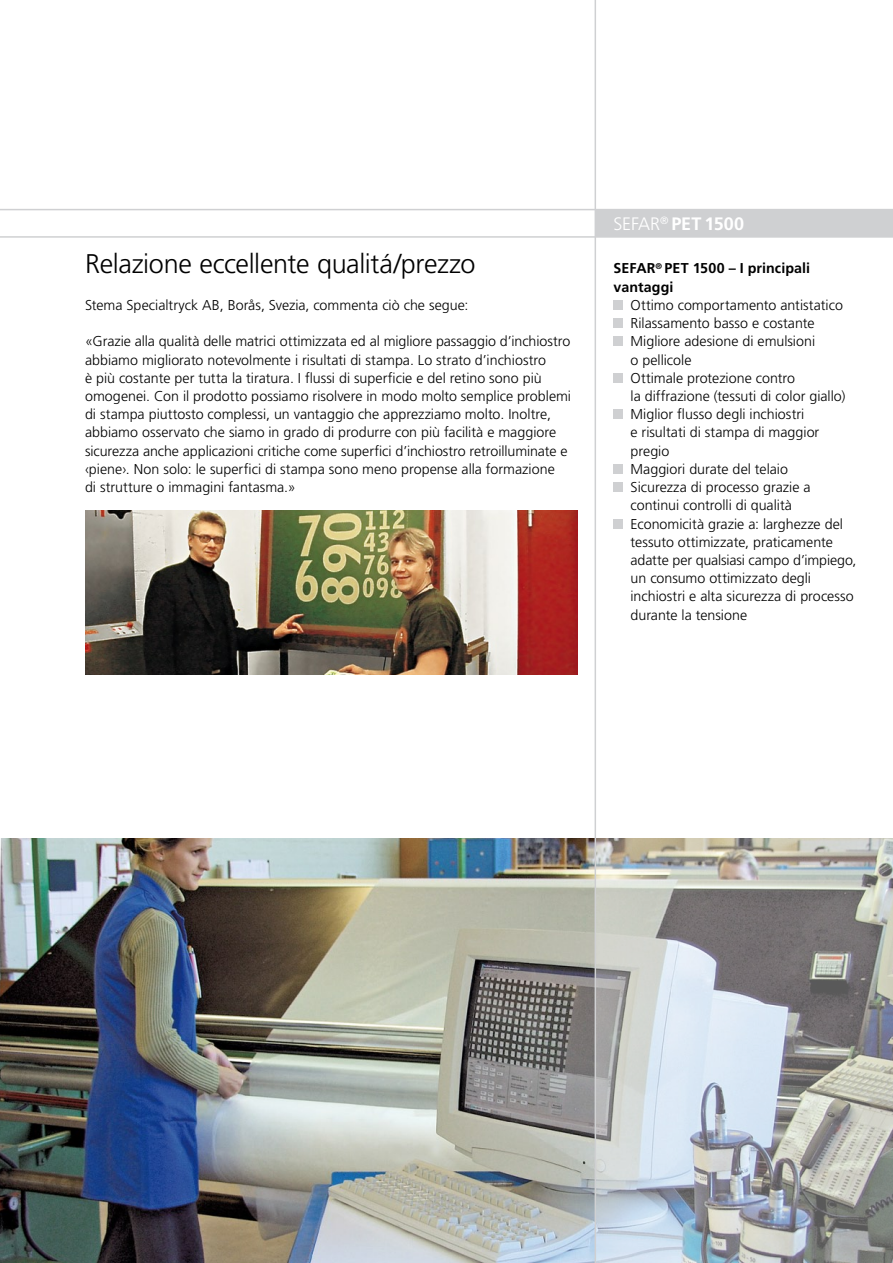
<style>
.page{position:relative;width:893px;height:1263px;background:#fff}
.page>*{position:absolute;margin:0;border:0;box-sizing:border-box;transform-origin:0 0}
.haupt-_und_zwischent{font:300 27px "Frutiger LT Std";letter-spacing:-.015em;color:#000}
.t1{font:700 18px "Frutiger LT Std";letter-spacing:.005em;color:#fff}
.lauftext{font:300 14.25px/18.1px "Frutiger LT Std";color:#000}
.aufzählung_light{font:300 14.25px/18.1px "Frutiger LT Std";color:#000}
.lauftext-2{font:700 14.25px/18.1px "Frutiger LT Std";letter-spacing:.005em;color:#000}
.s1{font-weight:300}
</style>
<div class="page">
<img style="left:0;top:838px;width:595px;height:425px">
<img style="left:596px;top:838px;width:297px;height:425px">
<div style="left:595px;top:210px;width:298px;height:27px;background:#cfd0d2"></div>
<hr style="left:595px;top:0;width:1px;height:1263px;background:#cfd0d2">
<img style="left:85px;top:510px;width:492px;height:164px">
<hr style="left:0;top:209px;width:893px;height:1px;background:#cfd0d2">
<hr style="left:0;top:236px;width:893px;height:2px;background:#cfd0d2">
<div style="left:614px;top:300px;width:9px;height:10px;background:#cfd0d2"></div>
<div style="left:614px;top:318px;width:9px;height:10px;background:#cfd0d2"></div>
<div style="left:614px;top:336px;width:9px;height:10px;background:#cfd0d2"></div>
<div style="left:614px;top:373px;width:9px;height:10px;background:#cfd0d2"></div>
<div style="left:614px;top:409px;width:9px;height:10px;background:#cfd0d2"></div>
<div style="left:614px;top:464px;width:9px;height:10px;background:#cfd0d2"></div>
<div style="left:614px;top:482px;width:9px;height:10px;background:#cfd0d2"></div>
<div style="left:614px;top:519px;width:9px;height:9px;background:#cfd0d2"></div>
<p class="haupt-_und_zwischent" style="left:85px;top:249px;width:392px">Relazione eccellente qualitá/prezzo</p>
<p class="lauftext" style="left:85px;top:296px;width:385px">Stema Specialtryck AB, Borås, Svezia, commenta ciò che segue:</p>
<p class="lauftext" style="left:85px;top:332px;width:488px">«Grazie alla qualità delle matrici ottimizzata ed al migliore passaggio d’inchiostro abbiamo migliorato notevolmente i risultati di stampa. Lo strato d’inchiostro<br>è più costante per tutta la tiratura. I flussi di superficie e del retino sono più omogenei. Con il prodotto possiamo risolvere in modo molto semplice problemi di stampa piuttosto complessi, un vantaggio che apprezziamo molto. Inoltre, abbiamo osservato che siamo in grado di produrre con più facilità e maggiore sicurezza anche applicazioni critiche come superfici d’inchiostro retroilluminate e ‹piene›. Non solo: le superfici di stampa sono meno propense alla formazione<br>di strutture o immagini fantasma.»</p>
<p class="t1" style="left:613px;top:213px;width:132px"><span class="s1">SEFAR</span><sup>®</sup> PET 1500</p>
<p class="lauftext-2" style="left:613px;top:259px;width:198px">SEFAR<sup>®</sup> PET 1500 – I principali vantaggi</p>
<p class="aufzählung_light" style="left:631px;top:296px;width:214px">Ottimo comportamento antistatico</p>
<p class="aufzählung_light" style="left:631px;top:314px;width:186px">Rilassamento basso e costante</p>
<p class="aufzählung_light" style="left:631px;top:332px;width:186px">Migliore adesione di emulsioni o pellicole</p>
<p class="aufzählung_light" style="left:631px;top:369px;width:216px">Ottimale protezione contro<br>la diffrazione (tessuti di color giallo)</p>
<p class="aufzählung_light" style="left:631px;top:405px;width:190px">Miglior flusso degli inchiostri<br>e risultati di stampa di maggior pregio</p>
<p class="aufzählung_light" style="left:631px;top:460px;width:159px">Maggiori durate del telaio</p>
<p class="aufzählung_light" style="left:631px;top:478px;width:181px">Sicurezza di processo grazie a continui controlli di qualità</p>
<p class="aufzählung_light" style="left:631px;top:515px;width:227px">Economicità grazie a: larghezze del tessuto ottimizzate, praticamente adatte per qualsiasi campo d’impiego, un consumo ottimizzato degli inchiostri e alta sicurezza di processo durante la tensione</p>
</div>
